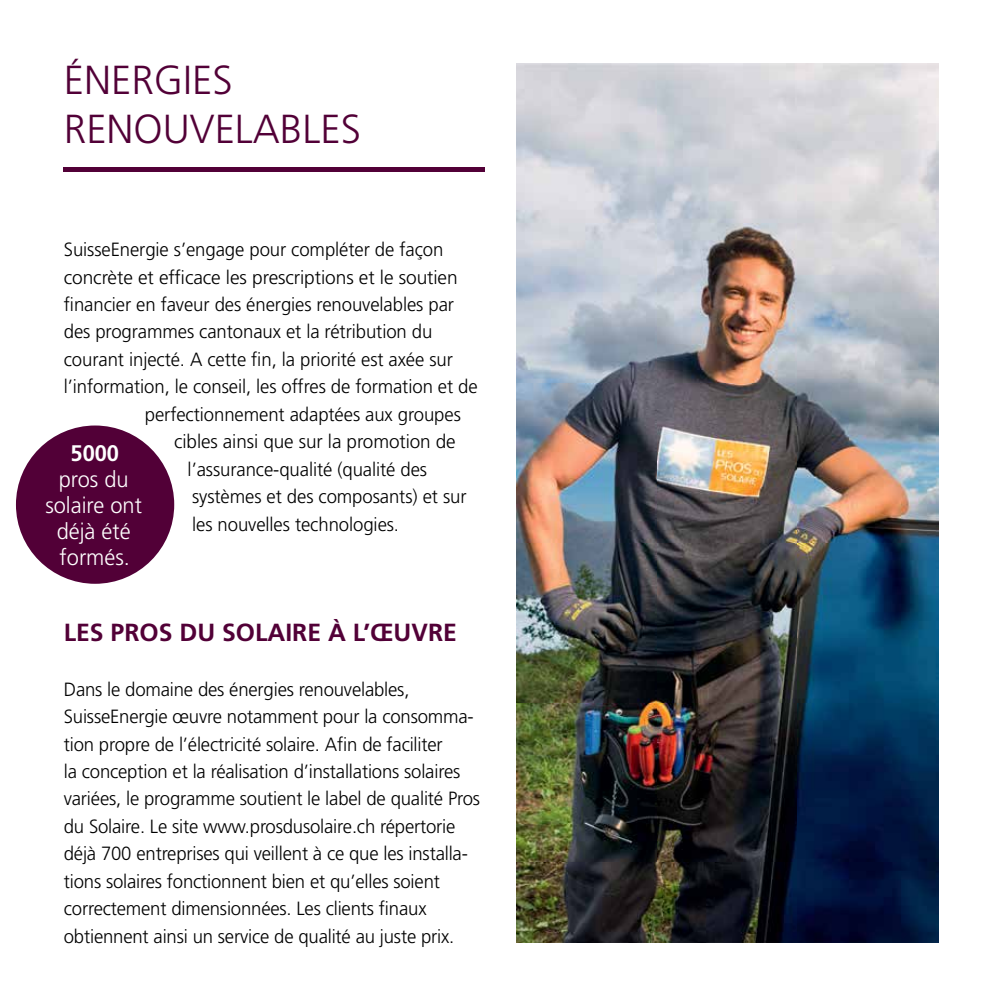
<style>
.page{position:relative;width:1002px;height:1002px;background:#fff}
.page>*{position:absolute;margin:0;border:0;box-sizing:border-box;transform-origin:0 0}
.t1{font:300 40.5px/48.6px "Frutiger LT Std";color:#520037}
.t2{font:700 24.75px "Frutiger LT Std";color:#520037}
.t3{font:300 22.5px/25.9px "Frutiger LT Std";color:#fff;text-align:center}
.t4{font:700 22.5px "Frutiger LT Std";color:#fff}
.t5{font:300 19.12px/27.4px "Frutiger LT Std";letter-spacing:-.01em;color:#000}
</style>
<div class="page">
<hr style="left:64px;top:167px;width:421px;height:4px;background:#520037">
<div style="left:16px;top:425px;width:158px;height:158px;background:#520037;border-radius:50%"></div>
<img style="left:517px;top:64px;width:421px;height:878px">
<h1 class="t1" style="left:64px;top:56px;width:299px">ÉNERGIES<br>RENOUVELABLES</h1>
<p class="t5" style="left:64px;top:236px;width:381px">SuisseEnergie s’engage pour compléter de façon</p>
<p class="t5" style="left:64px;top:263px;width:395px">concrète et efficace les prescriptions et le soutien</p>
<p class="t5" style="left:64px;top:291px;width:392px">financier en faveur des énergies renouvelables par</p>
<p class="t5" style="left:64px;top:318px;width:370px">des programmes cantonaux et la rétribution du</p>
<p class="t5" style="left:64px;top:346px;width:390px">courant injecté. A cette fin, la priorité est axée sur</p>
<p class="t5" style="left:64px;top:373px;width:415px">l’information, le conseil, les offres de formation et de</p>
<p class="t5" style="left:145px;top:401px;width:317px">perfectionnement adaptées aux groupes</p>
<p class="t5" style="left:174px;top:428px;width:283px">cibles ainsi que sur la promotion de</p>
<p class="t5" style="left:188px;top:455px;width:241px">l’assurance-qualité (qualité des</p>
<p class="t5" style="left:192px;top:483px;width:276px">systèmes et des composants) et sur</p>
<p class="t5" style="left:192px;top:510px;width:208px">les nouvelles technologies.</p>
<p class="t4" style="left:70px;top:440px;width:50px">5000</p>
<p class="t3" style="left:45px;top:467px;width:98px">pros du solaire ont déjà été formés.</p>
<p class="t2" style="left:64px;top:617px;width:394px">LES PROS DU SOLAIRE À L’ŒUVRE</p>
<p class="t5" style="left:64px;top:675px;width:418px">Dans le domaine des énergies renouvelables, SuisseEnergie œuvre notamment pour la consomma&shy;tion propre de l’électricité solaire. Afin de faciliter<br>la conception et la réalisation d’installations solaires variées, le programme soutient le label de qualité Pros du Solaire. Le site www.prosdusolaire.ch répertorie déjà 700 entreprises qui veillent à ce que les installa&shy;tions solaires fonctionnent bien et qu’elles soient correctement dimensionnées. Les clients finaux obtiennent ainsi un service de qualité au juste prix.</p>
</div>
